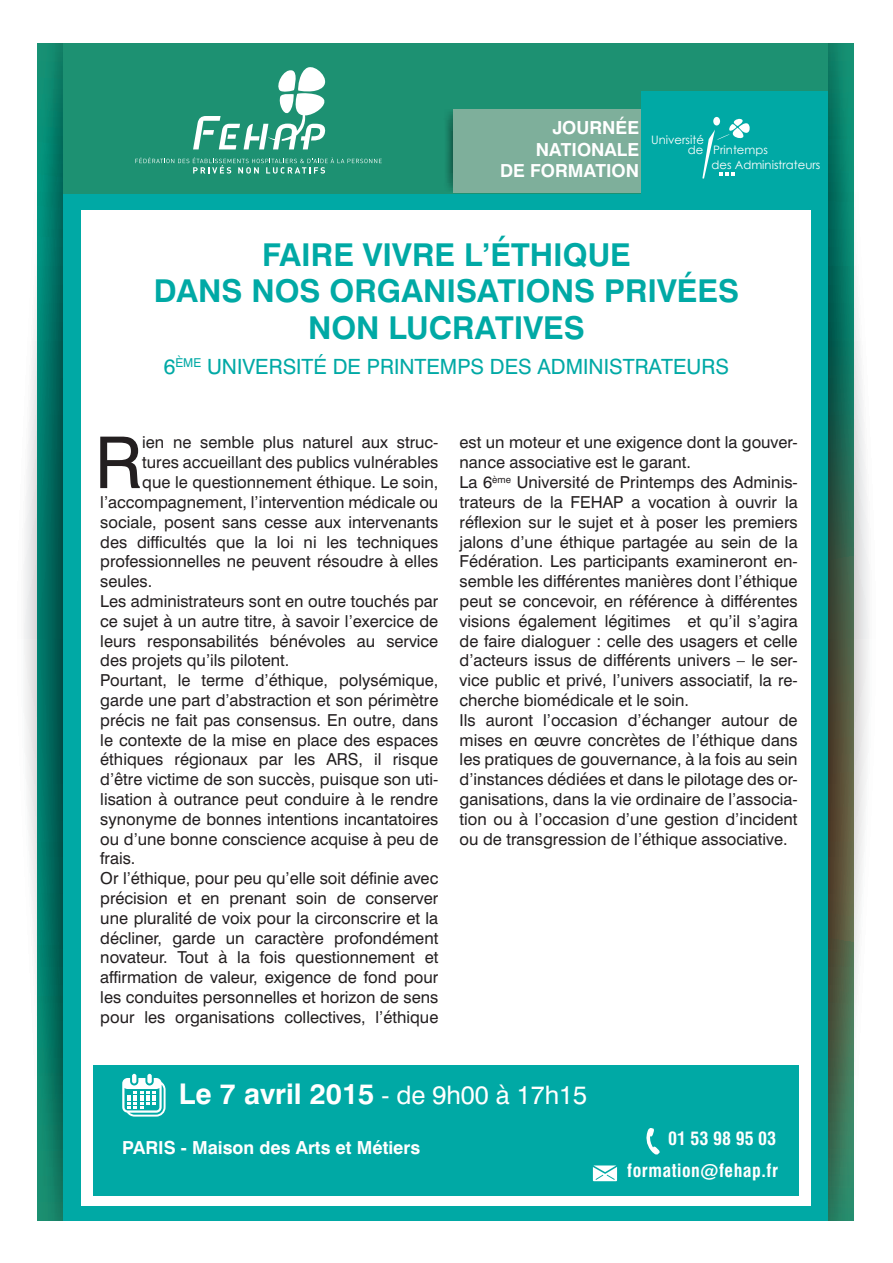
<style>
.page{position:relative;width:893px;height:1263px;background:#fff}
.page>*{position:absolute;margin:0;border:0;box-sizing:border-box;transform-origin:0 0}
.t1{font:71.55px "Swiss 721 BT";color:#231f20}
.t2{font:700 31.5px/36.9px "Swiss 721 BT";color:#00a9a5;text-align:center}
.t3{font:25.5px "Swiss 721 BT";color:#fff}
.t4{font:21px "Swiss 721 BT";color:#00a9a5}
.t5{font:700 18px/21.6px "Swiss 721 BT";color:#fff}
.t6{font:700 condensed 18px/32.5px "Swiss 721 BT";letter-spacing:.03em;color:#fff;text-align:right}
.t7{font:16.5px/19.8px "Swiss 721 BT";color:#231f20}
.t8{font:11.55px/9.9px "Century Gothic";color:#fff;text-align:right}
.s1{font-weight:700;font-size:28.5px}
</style>
<div class="page">
<svg style="left:828px;top:43px;width:41px;height:1177px"></svg>
<svg style="left:24px;top:43px;width:40px;height:1177px"></svg>
<div style="left:64px;top:193px;width:764px;height:1027px;background:#00a9a5"></div>
<div style="left:81px;top:210px;width:730px;height:995px;background:#fff"></div>
<div style="left:64px;top:43px;width:764px;height:150px;background:#1d9172"></div>
<svg style="left:135px;top:67px;width:247px;height:107px"></svg>
<svg style="left:446px;top:112px;width:7px;height:78px"></svg>
<div style="left:453px;top:109px;width:189px;height:84px;background:#7eaf9b"></div>
<div style="left:642px;top:92px;width:186px;height:106px;background:#00a9a5"></div>
<svg style="left:702px;top:117px;width:48px;height:62px"></svg>
<div style="left:94px;top:1065px;width:705px;height:131px;background:#00a9a5"></div>
<svg style="left:646px;top:1128px;width:14px;height:27px"></svg>
<svg style="left:593px;top:1165px;width:24px;height:16px"></svg>
<svg style="left:122px;top:1074px;width:44px;height:42px"></svg>
<p class="t5" style="left:552px;top:117px;width:24px">JOURN</p>
<p class="t5" style="left:616px;top:117px;width:23px">ÉE</p>
<p class="t5" style="left:500px;top:138px;width:96px;text-indent:36px">NATIONALE<br>DE FOR MATION</p>
<p class="t8" style="left:651px;top:135px;width:54px">Université de</p>
<p class="t8" style="left:713px;top:145px;width:56px">Printemps</p>
<p class="t8" style="left:712px;top:159px;width:110px">des Administrateurs</p>
<h2 class="t2" style="left:154px;top:236px;width:587px">FAIRE VIVRE L’ÉTHIQUE<br>DANS NOS ORGANISATIONS PRIVÉES<br>NON LUCRATIVES</h2>
<p class="t4" style="left:164px;top:354px;width:567px">6<sup>ème</sup> Université de Printemps des Administrateurs</p>
<h1 class="t1" style="left:95px;top:419px;width:41px">R</h1>
<p class="t7" style="left:142px;top:433px;width:298px">ien ne semble plus naturel aux struc-</p>
<p class="t7" style="left:142px;top:452px;width:298px">tures accueillant des publics vulnérables</p>
<p class="t7" style="left:142px;top:472px;width:298px">que le questionnement éthique. Le soin,</p>
<p class="t7" style="left:100px;top:492px;width:340px">l’accompagnement, l’intervention médicale ou</p>
<p class="t7" style="left:100px;top:512px;width:340px">sociale, posent sans cesse aux intervenants</p>
<p class="t7" style="left:100px;top:532px;width:340px">des difficultés que la loi ni les techniques</p>
<p class="t7" style="left:100px;top:551px;width:340px">professionnelles ne peuvent résoudre à elles</p>
<p class="t7" style="left:100px;top:571px;width:54px">seules.</p>
<p class="t7" style="left:100px;top:591px;width:340px">Les administrateurs sont en outre touchés par</p>
<p class="t7" style="left:100px;top:611px;width:340px">ce sujet à un autre titre, à savoir l’exercice de</p>
<p class="t7" style="left:100px;top:631px;width:340px">leurs responsabilités bénévoles au service</p>
<p class="t7" style="left:100px;top:650px;width:190px">des projets qu’ils pilotent.</p>
<p class="t7" style="left:100px;top:670px;width:340px">Pourtant, le terme d’éthique, polysémique,</p>
<p class="t7" style="left:100px;top:690px;width:340px">garde une part d’abstraction et son périmètre</p>
<p class="t7" style="left:100px;top:710px;width:340px">précis ne fait pas consensus. En outre, dans</p>
<p class="t7" style="left:100px;top:730px;width:340px">le contexte de la mise en place des espaces</p>
<p class="t7" style="left:100px;top:749px;width:340px">éthiques régionaux par les ARS , il risque</p>
<p class="t7" style="left:100px;top:769px;width:340px">d’être victime de son succès, puisque son uti-</p>
<p class="t7" style="left:100px;top:789px;width:340px">lisation à outrance peut conduire à le rendre</p>
<p class="t7" style="left:100px;top:809px;width:340px">synonyme de bonnes intentions incantatoires</p>
<p class="t7" style="left:100px;top:829px;width:340px">ou d’une bonne conscience acquise à peu de</p>
<p class="t7" style="left:100px;top:848px;width:37px">frais.</p>
<p class="t7" style="left:100px;top:868px;width:340px">Or l’éthique, pour peu qu’elle soit définie avec</p>
<p class="t7" style="left:100px;top:888px;width:340px">précision et en prenant soin de conserver</p>
<p class="t7" style="left:100px;top:908px;width:339px">une pluralité de voix pour la circonscrire et la</p>
<p class="t7" style="left:100px;top:928px;width:340px">décliner, garde un caractère profondément</p>
<p class="t7" style="left:100px;top:947px;width:340px">novateur. Tout à la fois questionnement et</p>
<p class="t7" style="left:100px;top:967px;width:339px">affirmation de valeur, exigence de fond pour</p>
<p class="t7" style="left:100px;top:987px;width:340px">les conduites personnelles et horizon de sens</p>
<p class="t7" style="left:100px;top:1007px;width:340px">pour les organisations collectives, l’éthique</p>
<p class="t7" style="left:460px;top:433px;width:340px">est un moteur et une exigence dont la gouver&shy;nance associative est le garant.<br>La 6<sup>ème</sup> Université de Printemps des adminis&shy;trateurs de la FEHAP a vocation à ouvrir la réflexion sur le sujet et à poser les premiers jalons d’une éthique partagée au sein de la Fédération. Les participants examineront en&shy;semble les différentes manières dont l’éthique peut se concevoir, en référence à différentes visions également légitimes et qu’il s’agira de faire dialoguer : celle des usagers et celle d’acteurs issus de différents univers – le ser&shy;vice public et privé, l’univers associatif, la re&shy;cherche biomédicale et le soin.<br>I ls auront l’occasion d’échanger autour de mises en œuvre concrètes de l’éthique dans les pratiques de gouvernance, à la fois au sein d’instances dédiées et dans le pilotage des or&shy;ganisations, dans la vie ordinaire de l’associa&shy;tion ou à l’occasion d’une gestion d’incident ou de transgression de l’éthique associative.</p>
<h3 class="t3" style="left:179px;top:1079px;width:410px"><span class="s1">LE 7 AVRIL 2015</span> - de 9h00 à 17h15</h3>
<p class="t5" style="left:122px;top:1137px;width:12px">PARIS</p>
<p class="t5" style="left:181px;top:1137px;width:241px">- MAISON DES ARTS ET MÉTIERS</p>
<p class="t6" style="left:627px;top:1122px;width:152px">01 53 98 95 03 formation@fehap.fr</p>
</div>
